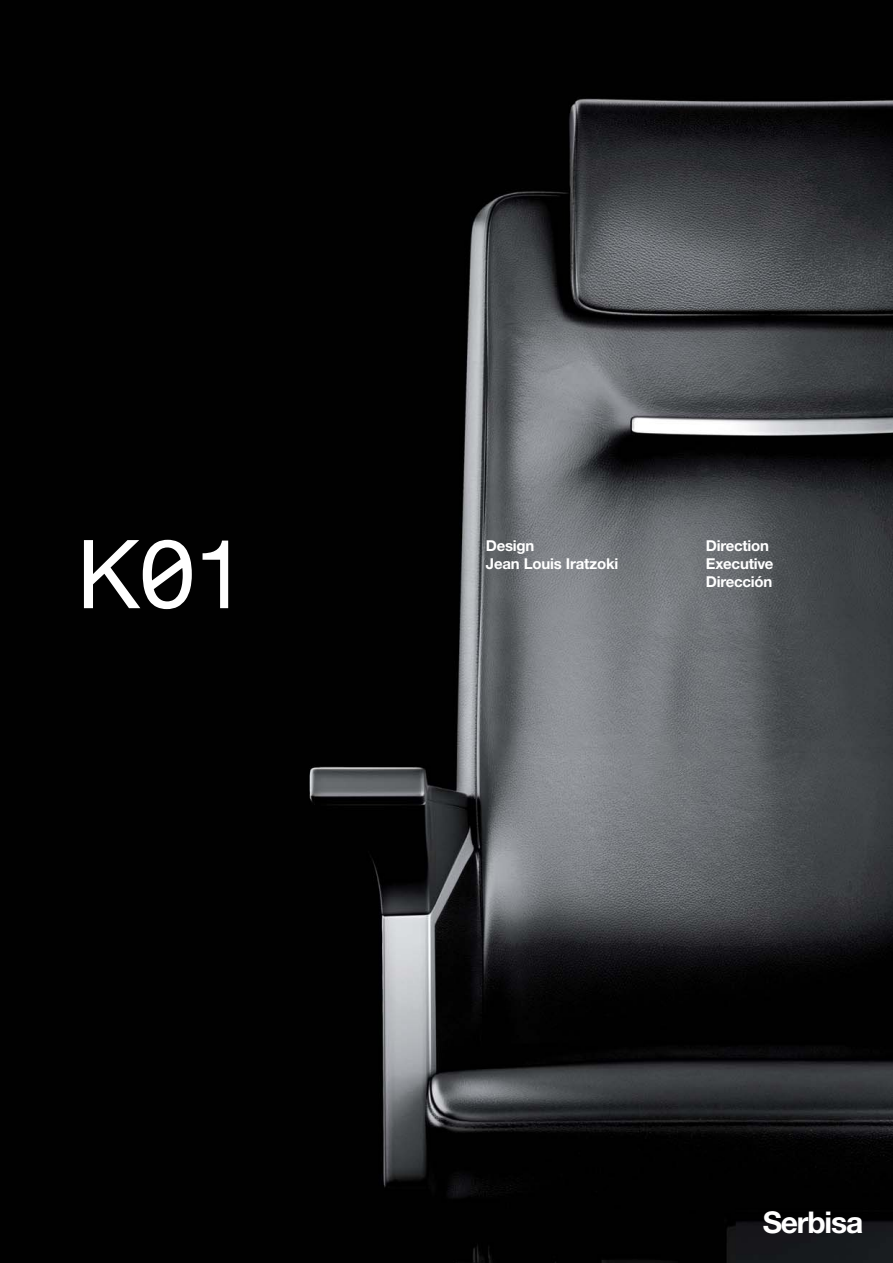
<style>
.page{position:relative;width:893px;height:1263px;background:#fff}
.page>*{position:absolute;margin:0;border:0;box-sizing:border-box;transform-origin:0 0}
.t1{font:95.4px "Helvetica Neue LT Std";color:#fff}
.t2{font:700 30px "Helvetica Neue LT Std";letter-spacing:-.04em;color:#fff}
.t3{font:700 15px/18px "Helvetica Neue LT Std";letter-spacing:-.015em;color:#fff}
.s1{font-family:"Consolas";font-size:105.75px}
</style>
<div class="page">
<img style="left:0;top:0;width:893px;height:1263px">
<h1 class="t1" style="left:76px;top:540px;width:172px">K<span class="s1">0</span>1</h1>
<p class="t3" style="left:486px;top:538px;width:134px">Design<br>Jean Louis Iratzoki</p>
<p class="t3" style="left:706px;top:538px;width:69px">Direction<br>Executive</p>
<p class="t3" style="left:706px;top:574px;width:68px">Dirección</p>
<h2 class="t2" style="left:763px;top:1211px;width:102px">Serbisa</h2>
</div>
